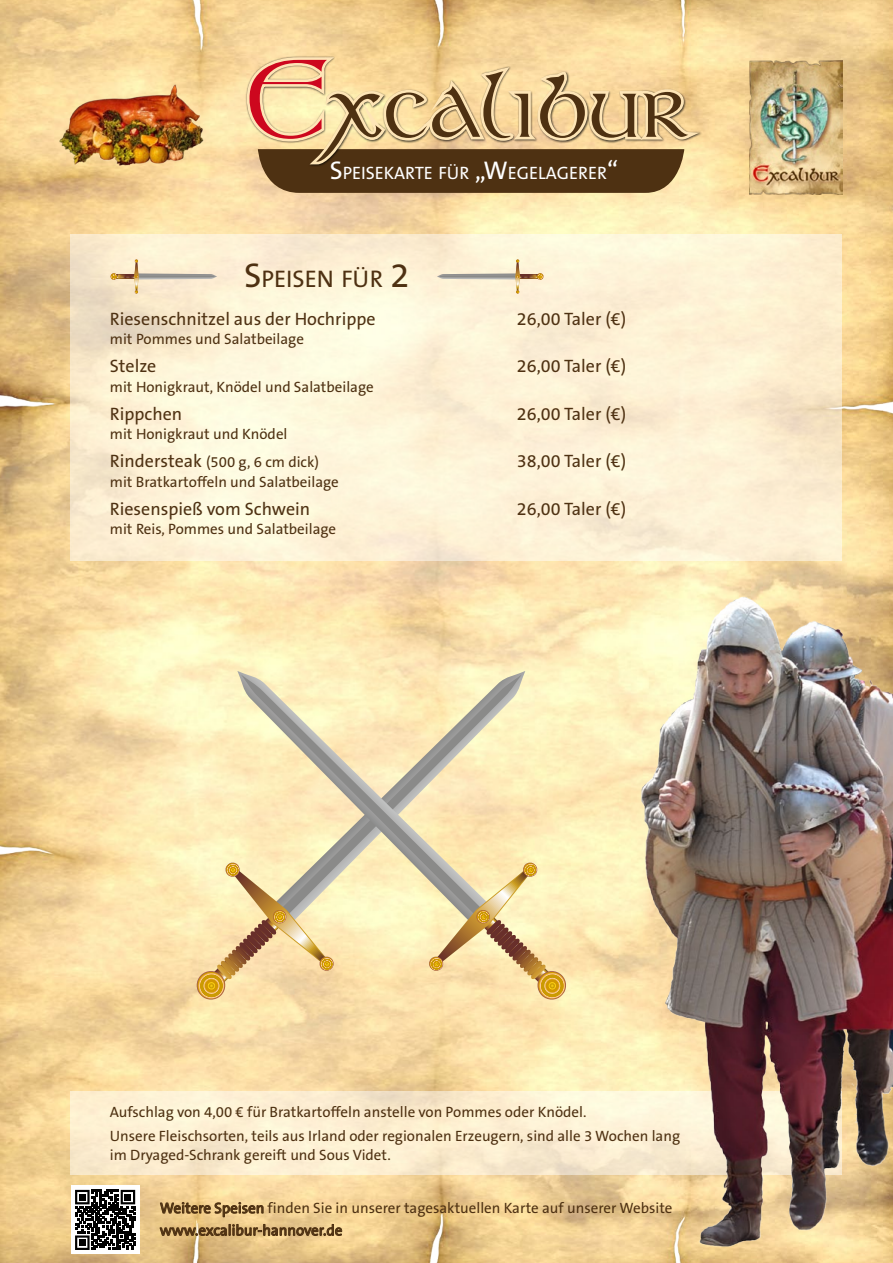
<style>
.page{position:relative;width:893px;height:1263px;background:#fff}
.page>*{position:absolute;margin:0;border:0;box-sizing:border-box;transform-origin:0 0}
.t1{font:128.25px "Kelt Normal";color:#4e3112}
.t2{font:24.15px "The Sans B5 Plain";color:#4e3112}
.t3{font:18px "The Sans B5 Plain";color:#4e3112}
.t4{font:18px "The Sans B5 Plain";color:#fff}
.t5{font:15px/23.7px "The Sans B5 Plain";color:#4e3112}
.s1{color:#cd071e}
.s2{font-size:25.65px}
.s3{font-size:34.5px}
.s4{font-size:18px}
</style>
<div class="page">
<img style="left:0;top:0;width:893px;height:1263px">
<svg style="left:244px;top:0;width:469px;height:193px;background:#d1b480"></svg>
<div style="left:71px;top:1091px;width:771px;height:84px;background:#fdefd1"></div>
<svg style="left:159px;top:1195px;width:183px;height:44px;background:#d2b279"></svg>
<img style="left:516px;top:532px;width:377px;height:722px">
<div style="left:71px;top:1186px;width:68px;height:68px;background:#fff"></div>
<svg style="left:75px;top:1190px;width:60px;height:60px"></svg>
<div style="left:79px;top:1239px;width:6px;height:7px;background:#000"></div>
<img style="left:749px;top:61px;width:93px;height:133px">
<img style="left:53px;top:72px;width:161px;height:112px">
<svg style="left:71px;top:234px;width:771px;height:326px;background:#fcf1d5"></svg>
<svg style="left:111px;top:259px;width:106px;height:35px;background:#ecdcc1"></svg>
<svg style="left:437px;top:259px;width:106px;height:35px;background:#ede1c6"></svg>
<svg style="left:488px;top:674px;width:34px;height:188px;background:#f0e2b5"></svg>
<svg style="left:195px;top:862px;width:139px;height:139px;background:#ecd099"></svg>
<svg style="left:237px;top:671px;width:251px;height:250px;background:#f4e6b5"></svg>
<svg style="left:241px;top:674px;width:241px;height:242px;background:#e7dab3"></svg>
<svg style="left:428px;top:862px;width:139px;height:139px;background:#e6d09c"></svg>
<h1 class="t1" style="left:242px;top:34px;width:448px"><span class="s1">E</span>xcalibur</h1>
<p class="t4" style="left:330px;top:164px;width:290px"><span class="s2">S</span>PEISEKARTE FÜR <span class="s2">„W</span>EGELAGERER<span class="s2">“</span></p>
<h2 class="t2" style="left:244px;top:266px;width:167px"><span class="s3">S</span>PEISEN FÜR <span class="s3">2</span></h2>
<p class="t3" style="left:110px;top:309px;width:267px">Riesenschnitzel aus der Hochrippe</p>
<p class="t5" style="left:110px;top:328px;width:196px">mit Pommes und Salatbeilage</p>
<p class="t3" style="left:110px;top:357px;width:48px">Stelze</p>
<p class="t5" style="left:110px;top:375px;width:265px">mit Honigkraut, Knödel und Salatbeilage</p>
<p class="t3" style="left:110px;top:404px;width:74px">Rippchen</p>
<p class="t5" style="left:110px;top:421px;width:211px;line-height:28px">mit Honigkraut und Knödel<br><span class="s4">Rindersteak</span> (500 g, 6 cm dick)</p>
<p class="t5" style="left:110px;top:470px;width:231px">mit Bratkartoffeln und Salatbeilage</p>
<p class="t3" style="left:110px;top:499px;width:202px">Riesenspieß vom Schwein</p>
<p class="t5" style="left:110px;top:518px;width:228px">mit Reis, Pommes und Salatbeilage</p>
<p class="t3" style="left:517px;top:309px;width:111px">26,00 Taler (€)</p>
<p class="t3" style="left:517px;top:357px;width:111px">26,00 Taler (€)</p>
<p class="t3" style="left:517px;top:404px;width:111px">26,00 Taler (€)</p>
<p class="t3" style="left:517px;top:452px;width:111px">38,00 Taler (€)</p>
<p class="t3" style="left:517px;top:499px;width:111px">26,00 Taler (€)</p>
<p class="t5" style="left:110px;top:1101px;width:572px">Aufschlag von 4,00 € für Bratkartoffeln anstelle von Pommes oder Knödel.<br>Unsere Fleischsorten, teils aus Irland oder regionalen Erzeugern, sind alle 3 Wochen lang</p>
<p class="t5" style="left:110px;top:1144px;width:283px">im Dryaged-Schrank gereift und Sous Videt.</p>
<p class="t5" style="left:160px;top:1197px;width:514px;line-height:22.2px">Weitere Speisen finden Sie in unserer tagesaktuellen Karte auf unserer Website www.excalibur-hannover.de</p>
</div>
